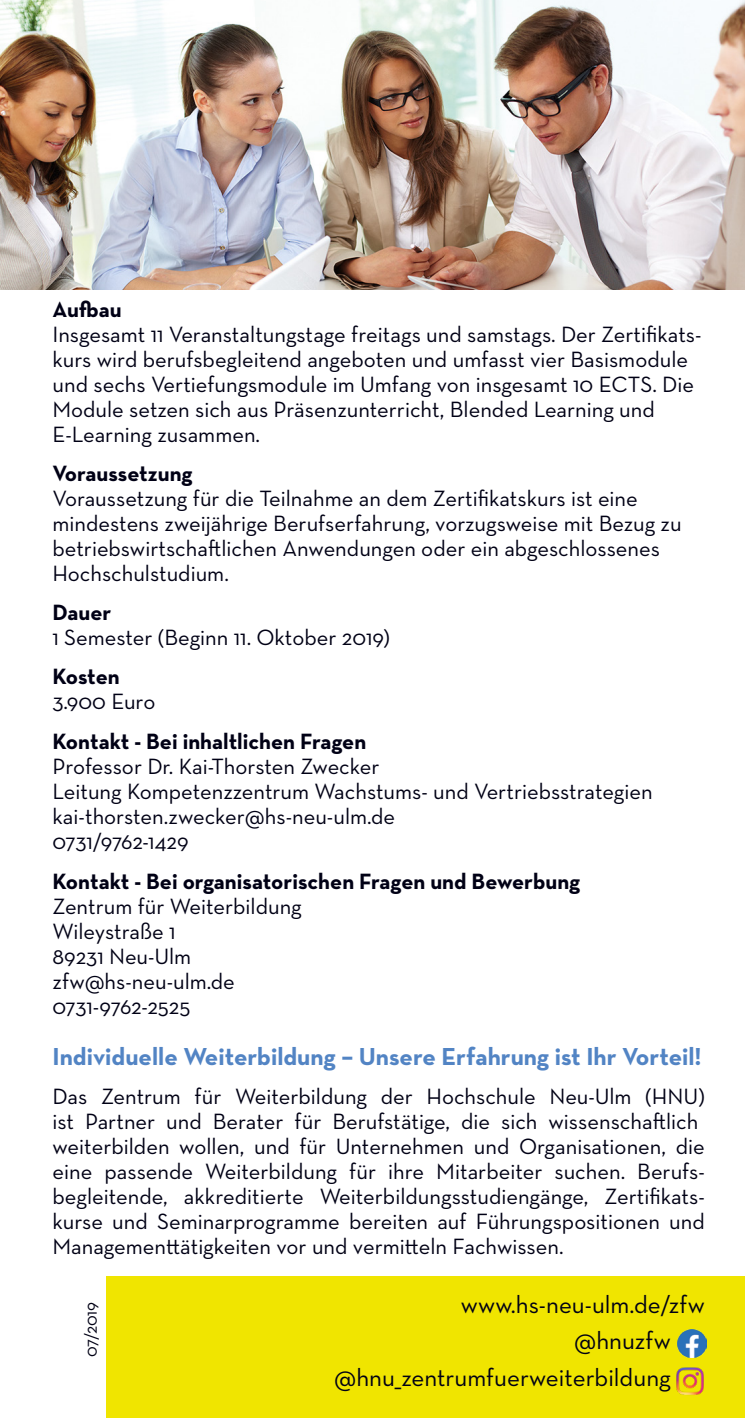
<style>
.page{position:relative;width:745px;height:1418px;background:#fff}
.page>*{position:absolute;margin:0;border:0;box-sizing:border-box;transform-origin:0 0}
.t1{font:25px "Neutraface Text";color:#000015}
.t2{font:700 25px "Neutraface Text";color:#5284c4}
.t3{font:22.5px/25px "Neutraface Text";color:#000015}
.t4{font:700 22.5px "Neutraface Text";color:#000015}
.t5{font:17.5px "Neutraface Text";color:#000015}
.s1{font-weight:700}
</style>
<div class="page">
<div style="left:106px;top:1276px;width:638px;height:141px;background:#f0e500"></div>
<img style="left:677px;top:1329px;width:28px;height:28px">
<img style="left:676px;top:1367px;width:28px;height:28px">
<img style="left:0;top:0;width:744px;height:289px">
<p class="t3" style="left:52px;top:296px;width:650px"><span class="s1">Aufbau<br></span>Insgesamt 11 Veranstaltungstage freitags und samstags. Der Zertifikats&shy;kurs wird berufsbegleitend angeboten und umfasst vier Basismodule und sechs Vertiefungsmodule im Umfang von insgesamt 10 ECTS. Die Module setzen sich aus Präsenzunterricht, Blended Learning und E-Learning zusammen.</p>
<p class="t4" style="left:52px;top:459px;width:141px">Voraussetzung</p>
<p class="t3" style="left:52px;top:485px;width:630px">Voraussetzung für die Teilnahme an dem Zertifikatskurs ist eine mindestens zweijährige Berufserfahrung, vorzugsweise mit Bezug zu betriebswirtschaftlichen Anwendungen oder ein abgeschlossenes Hochschulstudium.</p>
<p class="t3" style="left:52px;top:599px;width:339px"><span class="s1">Dauer<br></span>1 Semester (Beginn 11. Oktober 2019)</p>
<p class="t4" style="left:52px;top:662px;width:69px">Kosten</p>
<p class="t3" style="left:52px;top:689px;width:104px">3.900 Euro</p>
<p class="t4" style="left:52px;top:726px;width:315px">Kontakt - Bei inhaltlichen Fragen</p>
<p class="t3" style="left:52px;top:753px;width:328px">Professor Dr. Kai-Thorsten Zwecker</p>
<p class="t3" style="left:52px;top:778px;width:601px">Leitung Kompetenzzentrum Wachstums- und Vertriebsstrategien</p>
<p class="t3" style="left:52px;top:803px;width:344px">kai-thorsten.zwecker@hs-neu-ulm.de</p>
<p class="t3" style="left:52px;top:828px;width:137px">0731/9762-1429</p>
<p class="t4" style="left:52px;top:866px;width:529px">Kontakt - Bei organisatorischen Fragen und Bewerbung</p>
<p class="t3" style="left:52px;top:893px;width:251px">Zentrum für Weiterbildung</p>
<p class="t3" style="left:52px;top:918px;width:125px">Wileystraße 1</p>
<p class="t3" style="left:52px;top:943px;width:140px">89231 Neu-Ulm</p>
<p class="t3" style="left:52px;top:968px;width:184px">zfw@hs-neu-ulm.de</p>
<p class="t3" style="left:52px;top:993px;width:139px">0731-9762-2525</p>
<p class="t2" style="left:52px;top:1040px;width:650px">Individuelle Weiterbildung – Unsere Erfahrung ist Ihr Vorteil!</p>
<p class="t3" style="left:52px;top:1083px;width:653px">Das Zentrum für Weiterbildung der Hochschule Neu-Ulm (HNU) ist Partner und Berater für Berufstätige, die sich wissenschaftlich weiterbilden wollen, und für Unternehmen und Organisationen, die eine passende Weiterbildung für ihre Mitarbeiter suchen. Berufs&shy;begleitende, akkreditierte Weiterbildungsstudiengänge, Zertifikats&shy;kurse und Seminarprogramme bereiten auf Führungspositionen und Managementtätigkeiten vor und vermitteln Fachwissen.</p>
<p class="t1" style="left:460px;top:1288px;width:245px">www.hs-neu-ulm.de/zfw</p>
<p class="t5" style="left:80px;top:1357px;width:57px;rotate:-90deg">07/2019</p>
<p class="t1" style="left:573px;top:1324px;width:98px">@hnuzfw</p>
<p class="t1" style="left:334px;top:1361px;width:338px">@hnu_zentrumfuerweiterbildung</p>
</div>
